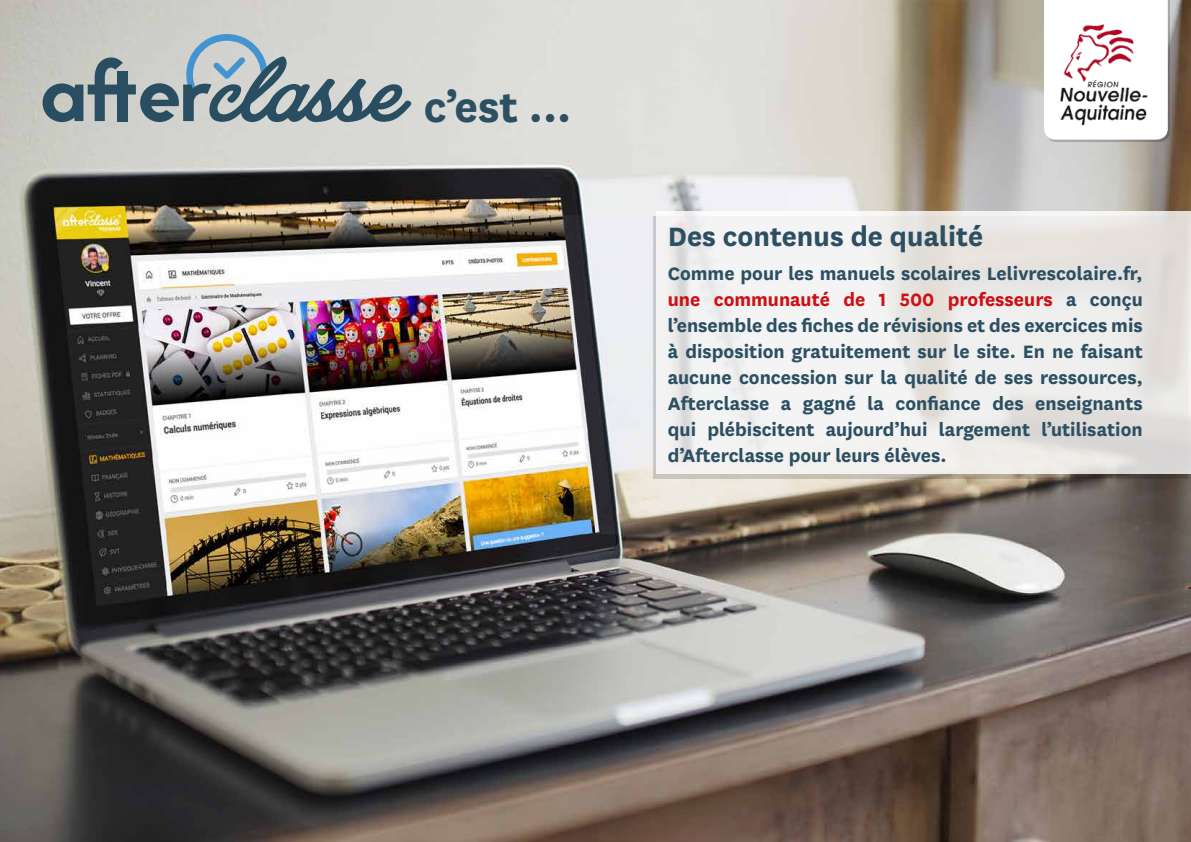
<style>
.page{position:relative;width:1191px;height:842px;background:#fff}
.page>*{position:absolute;margin:0;border:0;box-sizing:border-box;transform-origin:0 0}
.t1{font:700 48.4px "National";color:#2c4f62}
.t2{font:700 31px "National";color:#2c4f62}
.t3{font:700 21px/26px "National";color:#2c4f62;text-align:justify}
.s1{color:#cd1013}
</style>
<div class="page">
<img style="left:0;top:0;width:1191px;height:842px">
<svg style="left:43px;top:34px;width:368px;height:88px;background:#a0adb0"></svg>
<div style="left:653px;top:216px;width:534px;height:262px;background:#000;opacity:.2"></div>
<svg style="left:656px;top:211px;width:535px;height:263px;fill:#efefee"></svg>
<div style="left:1046px;top:0;width:123px;height:142px;background:#000;opacity:.2"></div>
<svg style="left:1044px;top:0;width:123px;height:140px"></svg>
<img style="left:1048px;top:14px;width:115px;height:115px">
<h1 class="t1" style="left:424px;top:73px;width:149px">c’est ...</h1>
<h2 class="t2" style="left:668px;top:214px;width:317px">Des contenus de qualité</h2>
<p class="t3" style="left:668px;top:259px;width:476px">Comme pour les manuels scolaires Lelivrescolaire.fr, <span class="s1">une communauté de 1 500 professeurs</span> a conçu l’ensemble des fiches de révisions et des exercices mis à disposition gratuitement sur le site. En ne faisant aucune concession sur la qualité de ses ressources, Afterclasse a gagné la confiance des enseignants qui plébiscitent aujourd’hui largement l’utilisation d’Afterclasse pour leurs élèves.</p>
</div>
